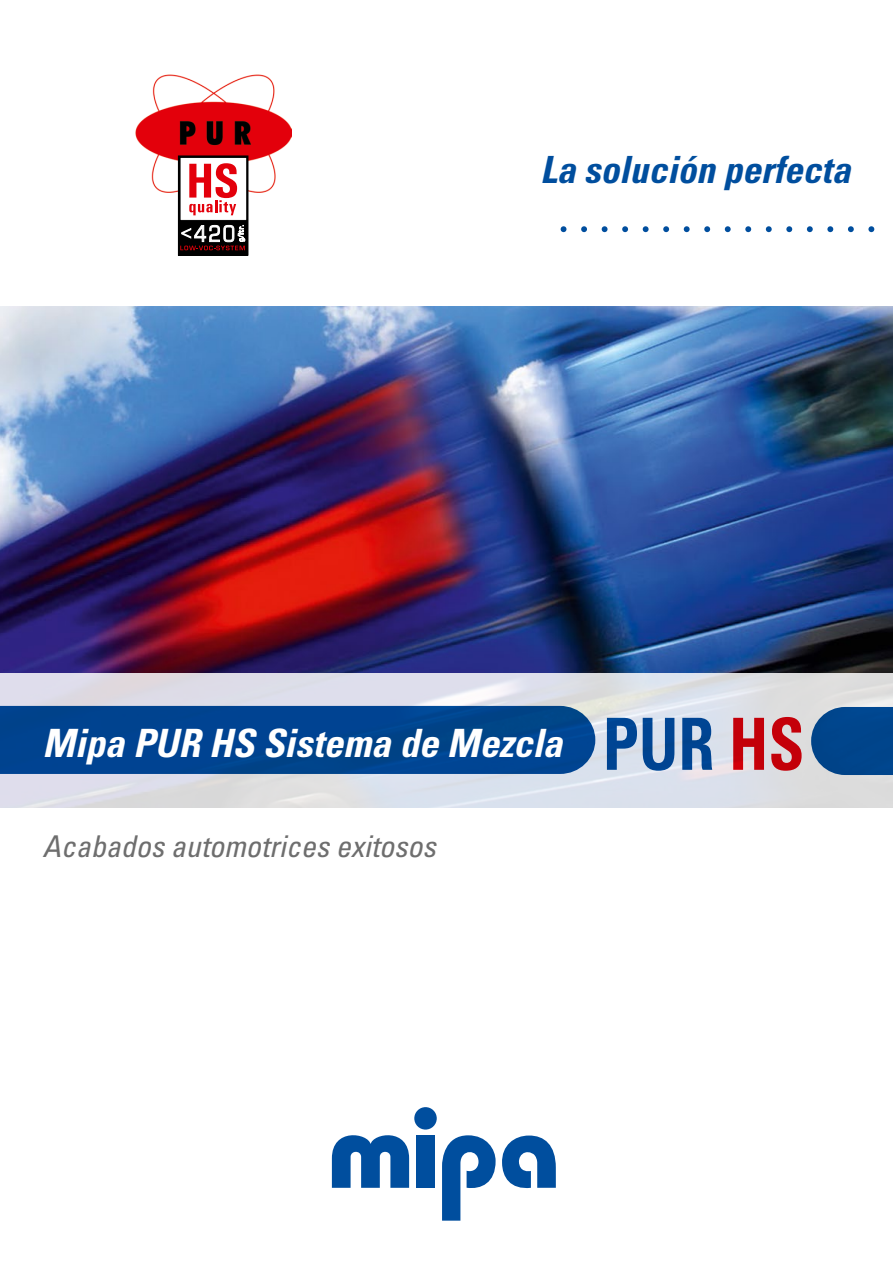
<style>
.page{position:relative;width:893px;height:1263px;background:#fff}
.page>*{position:absolute;margin:0;border:0;box-sizing:border-box;transform-origin:0 0}
.t1{font:39px "Univers LTCYR 67 Bold Cond Obl";letter-spacing:-.005em;color:#fff}
.t2{font:37.5px "Univers LTCYR 67 Bold Cond Obl";color:#004e9e}
.t3{font:30px "Univers LTCYR 57 Condensed Obl";color:#6e6e6e}
.s1{font-family:"Univers LTCYR 67 Bold Cond";font-size:72px;color:#004e9e}
.s2{font-family:"Univers LTCYR 67 Bold Cond";font-size:72px;color:#e3000b}
</style>
<div class="page">
<img style="left:0;top:306px;width:893px;height:367px">
<svg style="left:0;top:673px;width:893px;height:135px;background:#dddfe6"></svg>
<svg style="left:332px;top:1135px;width:77px;height:53px"></svg>
<div style="left:416px;top:1135px;width:19px;height:53px;background:#004e9e"></div>
<div style="left:414px;top:1107px;width:23px;height:22px;background:#004e9e;border-radius:50%"></div>
<svg style="left:442px;top:1135px;width:114px;height:86px"></svg>
<svg style="left:811px;top:707px;width:82px;height:68px;background:#145292"></svg>
<svg style="left:0;top:706px;width:595px;height:68px;background:#024590"></svg>
<svg style="left:561px;top:226px;width:313px;height:6px"></svg>
<img style="left:135px;top:75px;width:156px;height:117px">
<div style="left:178px;top:156px;width:70px;height:99px;background:#000"></div>
<div style="left:180px;top:157px;width:67px;height:63px;background:#fff"></div>
<div style="left:180px;top:157px;width:67px;height:64px;border:1px solid #000"></div>
<svg style="left:189px;top:163px;width:48px;height:52px"></svg>
<svg style="left:180px;top:224px;width:65px;height:26px"></svg>
<p class="t2" style="left:540px;top:147px;width:312px">La solución perfecta</p>
<p class="t1" style="left:43px;top:719px;width:763px">Mipa PUR HS Sistema de Mezcla <span class="s1">PUR</span> <span class="s2">HS</span></p>
<p class="t3" style="left:43px;top:828px;width:395px">Acabados automotrices exitosos</p>
</div>
